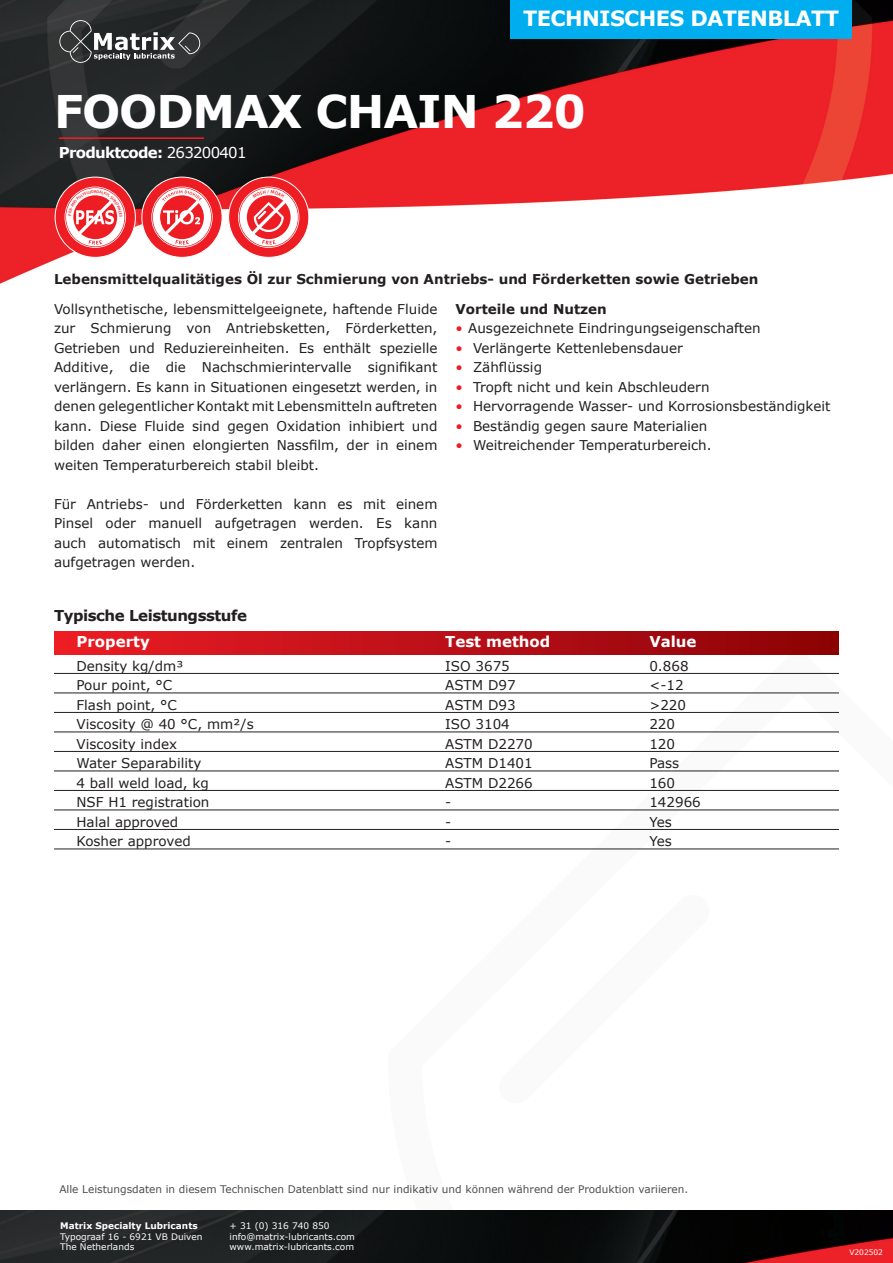
<style>
.page{position:relative;width:893px;height:1263px;background:#fff}
.page>*{position:absolute;margin:0;border:0;box-sizing:border-box;transform-origin:0 0}
.t1{font:700 45px "Verdana";letter-spacing:-.025em;color:#fff}
.t2{font:700 21px "Verdana";letter-spacing:-.03em;color:#fff}
.t3{font:700 15px "Verdana";color:#fff}
.t4{font:700 15px "Verdana";letter-spacing:-.03em;color:#231f20}
.t5{font:700 15px "Verdana";letter-spacing:-.05em;color:#fff}
.t6{font:13.5px/19.5px "Verdana";color:#231f20;text-align:justify}
.t7{font:700 13.5px "Verdana";color:#231f20}
.t8{font:10.5px "Verdana";color:#231f20}
.t9{font:9px/10.5px "Verdana";color:#fff}
.t10{font:700 9px "Verdana";color:#fff}
.t11{font:7.5px "Verdana";color:#fff}
.s1{font-weight:400}
.s2{color:#ee1d23}
</style>
<div class="page">
<img style="left:0;top:0;width:893px;height:655px">
<svg style="left:388px;top:646px;width:505px;height:565px"></svg>
<div style="left:510px;top:0;width:342px;height:38px;background:#00aeef"></div>
<svg style="left:59px;top:20px;width:141px;height:43px"></svg>
<img style="left:0;top:1211px;width:893px;height:52px">
<div style="left:54px;top:631px;width:785px;height:23px;background:linear-gradient(to right,#ec1d26,#8a0207)"></div>
<hr style="left:54px;top:673px;width:785px;height:1px;background:#231f20">
<hr style="left:54px;top:693px;width:785px;height:1px;background:#231f20">
<hr style="left:54px;top:712px;width:785px;height:1px;background:#231f20">
<hr style="left:54px;top:732px;width:785px;height:1px;background:#231f20">
<hr style="left:54px;top:751px;width:785px;height:1px;background:#231f20">
<hr style="left:54px;top:771px;width:785px;height:1px;background:#231f20">
<hr style="left:54px;top:790px;width:785px;height:1px;background:#231f20">
<hr style="left:54px;top:810px;width:785px;height:1px;background:#231f20">
<hr style="left:54px;top:829px;width:785px;height:1px;background:#231f20">
<hr style="left:54px;top:849px;width:785px;height:1px;background:#231f20">
<hr style="left:59px;top:137px;width:145px;height:2px;background:#ee1d23">
<svg style="left:55px;top:177px;width:254px;height:81px"></svg>
<h2 class="t2" style="left:523px;top:5px;width:318px">TECHNISCHES DATENBLATT</h2>
<h1 class="t1" style="left:54px;top:83px;width:533px">FOODMAX CHAIN 220</h1>
<p class="t5" style="left:59px;top:143px;width:189px">Produktcode: <span class="s1">263200401</span></p>
<p class="t7" style="left:54px;top:270px;width:706px">Lebensmittelqualitätiges Öl zur Schmierung von Antriebs- und Förderketten sowie Getrieben</p>
<p class="t6" style="left:54px;top:299px;width:385px">Vollsynthetische, lebensmittelgeeignete, haftende Fluide zur Schmierung von Antriebsketten, Förderketten, Getrieben und Reduziereinheiten. Es enthält spezielle Additive, die die Nachschmierintervalle signifikant verlängern. Es kann in Situationen eingesetzt werden, in denen gelegentlicher Kontakt mit Lebensmitteln auftreten kann. Diese Fluide sind gegen Oxidation inhibiert und bilden daher einen elongierten Nassfilm, der in einem weiten Temperaturbereich stabil bleibt.</p>
<p class="t6" style="left:54px;top:494px;width:385px">Für Antriebs- und Förderketten kann es mit einem Pinsel oder manuell aufgetragen werden. Es kann auch automatisch mit einem zentralen Tropfsystem aufgetragen werden.</p>
<p class="t7" style="left:455px;top:300px;width:153px">Vorteile und Nutzen</p>
<p class="t6" style="left:455px;top:319px;width:307px"><span class="s2">•</span> Ausgezeichnete Eindringungseigenschaften</p>
<p class="t6" style="left:455px;top:338px;width:229px"><span class="s2">•</span> Verlängerte Kettenlebensdauer</p>
<p class="t6" style="left:455px;top:358px;width:88px"><span class="s2">•</span> Zähflüssig</p>
<p class="t6" style="left:455px;top:377px;width:256px"><span class="s2">•</span> Tropft nicht und kein Abschleudern</p>
<p class="t6" style="left:455px;top:397px;width:376px"><span class="s2">•</span> Hervorragende Wasser- und Korrosionsbeständigkeit</p>
<p class="t6" style="left:455px;top:416px;width:253px"><span class="s2">•</span> Beständig gegen saure Materialien</p>
<p class="t6" style="left:455px;top:436px;width:258px"><span class="s2">•</span> Weitreichender Temperaturbereich.</p>
<p class="t4" style="left:54px;top:606px;width:195px">Typische Leistungsstufe</p>
<p class="t3" style="left:76px;top:632px;width:75px">Property</p>
<p class="t3" style="left:445px;top:632px;width:107px">Test method</p>
<p class="t3" style="left:649px;top:632px;width:49px">Value</p>
<p class="t6" style="left:76px;top:656px;width:109px">Density kg/dm³</p>
<p class="t6" style="left:445px;top:656px;width:66px">ISO 3675</p>
<p class="t6" style="left:649px;top:656px;width:41px">0.868</p>
<p class="t6" style="left:76px;top:676px;width:97px">Pour point, °C</p>
<p class="t6" style="left:445px;top:676px;width:72px">ASTM D97</p>
<p class="t6" style="left:649px;top:676px;width:36px">&lt;-12</p>
<p class="t6" style="left:76px;top:695px;width:102px">Flash point, °C</p>
<p class="t6" style="left:445px;top:695px;width:72px">ASTM D93</p>
<p class="t6" style="left:649px;top:695px;width:38px">&gt;220</p>
<p class="t6" style="left:76px;top:715px;width:179px">Viscosity @ 40 °C, mm²/s</p>
<p class="t6" style="left:445px;top:715px;width:66px">ISO 3104</p>
<p class="t6" style="left:649px;top:715px;width:27px">220</p>
<p class="t6" style="left:76px;top:734px;width:102px">Viscosity index</p>
<p class="t6" style="left:445px;top:734px;width:89px">ASTM D2270</p>
<p class="t6" style="left:649px;top:734px;width:27px">120</p>
<p class="t6" style="left:76px;top:754px;width:126px">Water Separability</p>
<p class="t6" style="left:445px;top:754px;width:89px">ASTM D1401</p>
<p class="t6" style="left:649px;top:754px;width:31px">Pass</p>
<p class="t6" style="left:76px;top:773px;width:134px">4 ball weld load, kg</p>
<p class="t6" style="left:445px;top:773px;width:89px">ASTM D2266</p>
<p class="t6" style="left:649px;top:773px;width:27px">160</p>
<p class="t6" style="left:76px;top:793px;width:134px">NSF H1 registration</p>
<p class="t6" style="left:445px;top:793px;width:8px">-</p>
<p class="t6" style="left:649px;top:793px;width:53px">142966</p>
<p class="t6" style="left:76px;top:812px;width:103px">Halal approved</p>
<p class="t6" style="left:445px;top:812px;width:8px">-</p>
<p class="t6" style="left:649px;top:812px;width:24px">Yes</p>
<p class="t6" style="left:76px;top:832px;width:116px">Kosher approved</p>
<p class="t6" style="left:445px;top:832px;width:8px">-</p>
<p class="t6" style="left:649px;top:832px;width:24px">Yes</p>
<p class="t8" style="left:59px;top:1183px;width:630px">Alle Leistungsdaten in diesem Technischen Datenblatt sind nur indikativ und können während der Produktion variieren.</p>
<p class="t10" style="left:60px;top:1220px;width:139px">Matrix Specialty Lubricants</p>
<p class="t9" style="left:60px;top:1231px;width:144px">Typograaf 16 - 6921 VB Duiven<br>The Netherlands</p>
<p class="t9" style="left:230px;top:1221px;width:127px">+ 31 (0) 316 740 850 info@matrix-lubricants.com www.matrix-lubricants.com</p>
<p class="t11" style="left:849px;top:1247px;width:35px">V202502</p>
</div>
